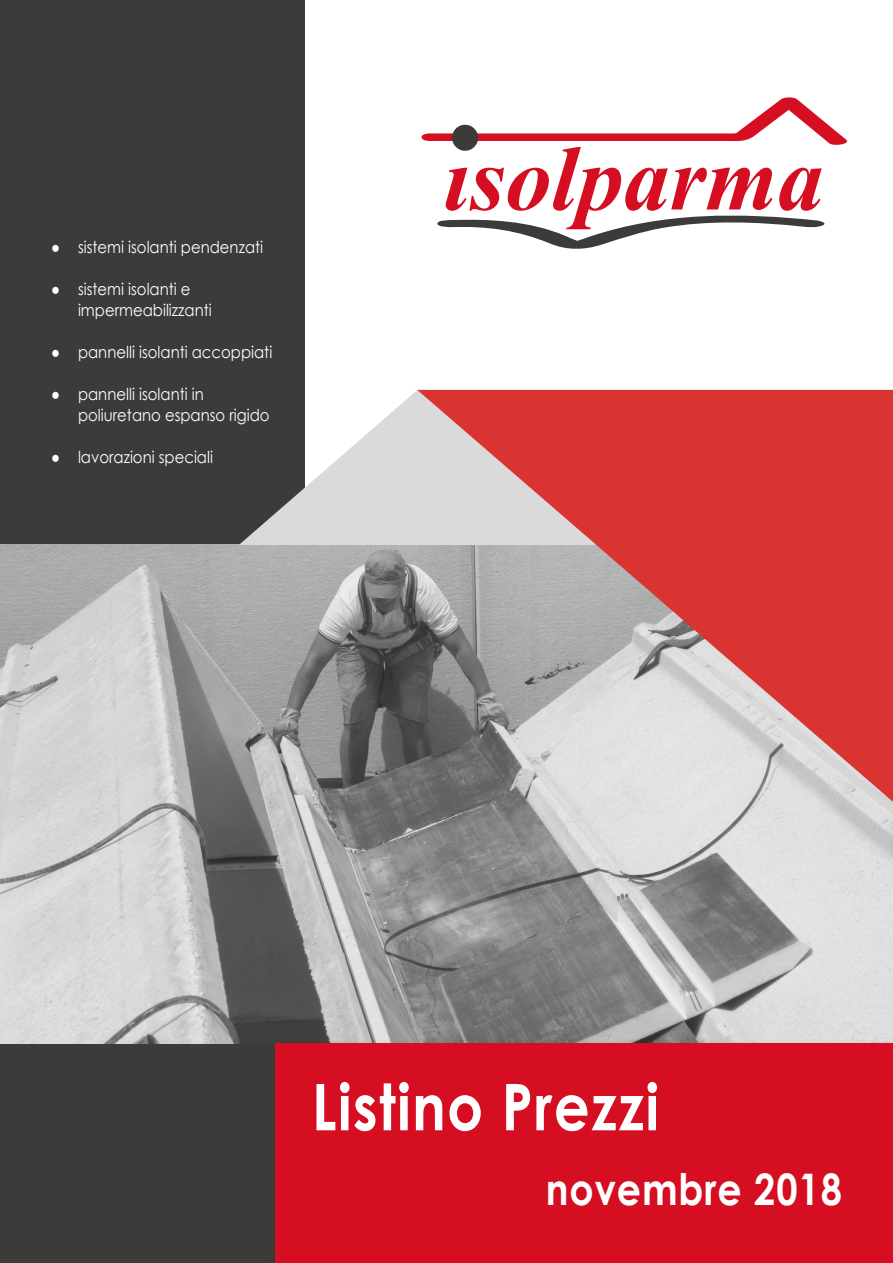
<style>
.page{position:relative;width:893px;height:1263px;background:#fff}
.page>*{position:absolute;margin:0;border:0;box-sizing:border-box;transform-origin:0 0}
.t1{font:700 64.5px "Century Gothic";letter-spacing:.025em;color:#fff;scale:.87 1}
.t2{font:700 43.5px "Century Gothic";letter-spacing:.025em;color:#fff;scale:.87 1}
.t3{font:16.5px/21px "Century Gothic";color:#fff;scale:.9 1}
.s1{font-family:"Times New Roman";font-weight:700}
</style>
<div class="page">
<div style="left:0;top:0;width:304px;height:1263px;background:#3b3b3a"></div>
<img style="left:0;top:544px;width:893px;height:499px">
<svg style="left:239px;top:390px;width:178px;height:155px;fill:#dadada"></svg>
<div style="left:271px;top:1039px;width:622px;height:224px;background:#000;opacity:.4"></div>
<div style="left:275px;top:1043px;width:618px;height:220px;background:#d50e22"></div>
<svg style="left:421px;top:97px;width:426px;height:152px"></svg>
<svg style="left:417px;top:390px;width:476px;height:412px"></svg>
<p class="t3" style="left:51px;top:236px;width:237px"><span class="s1">●</span> sistemi isolanti pendenzati</p>
<p class="t3" style="left:78px;top:278px;width:150px;text-indent:-27px"><span class="s1">●</span> sistemi isolanti e impermeabilizzanti</p>
<p class="t3" style="left:51px;top:341px;width:247px"><span class="s1">●</span> pannelli isolanti accoppiati</p>
<p class="t3" style="left:78px;top:383px;width:214px;text-indent:-27px"><span class="s1">●</span> pannelli isolanti in poliuretano espanso rigido</p>
<p class="t3" style="left:51px;top:446px;width:182px"><span class="s1">●</span> lavorazioni speciali</p>
<h1 class="t1" style="left:312px;top:1058px;width:400px">Listino Prezzi</h1>
<h2 class="t2" style="left:546px;top:1156px;width:342px">novembre 2018</h2>
</div>
